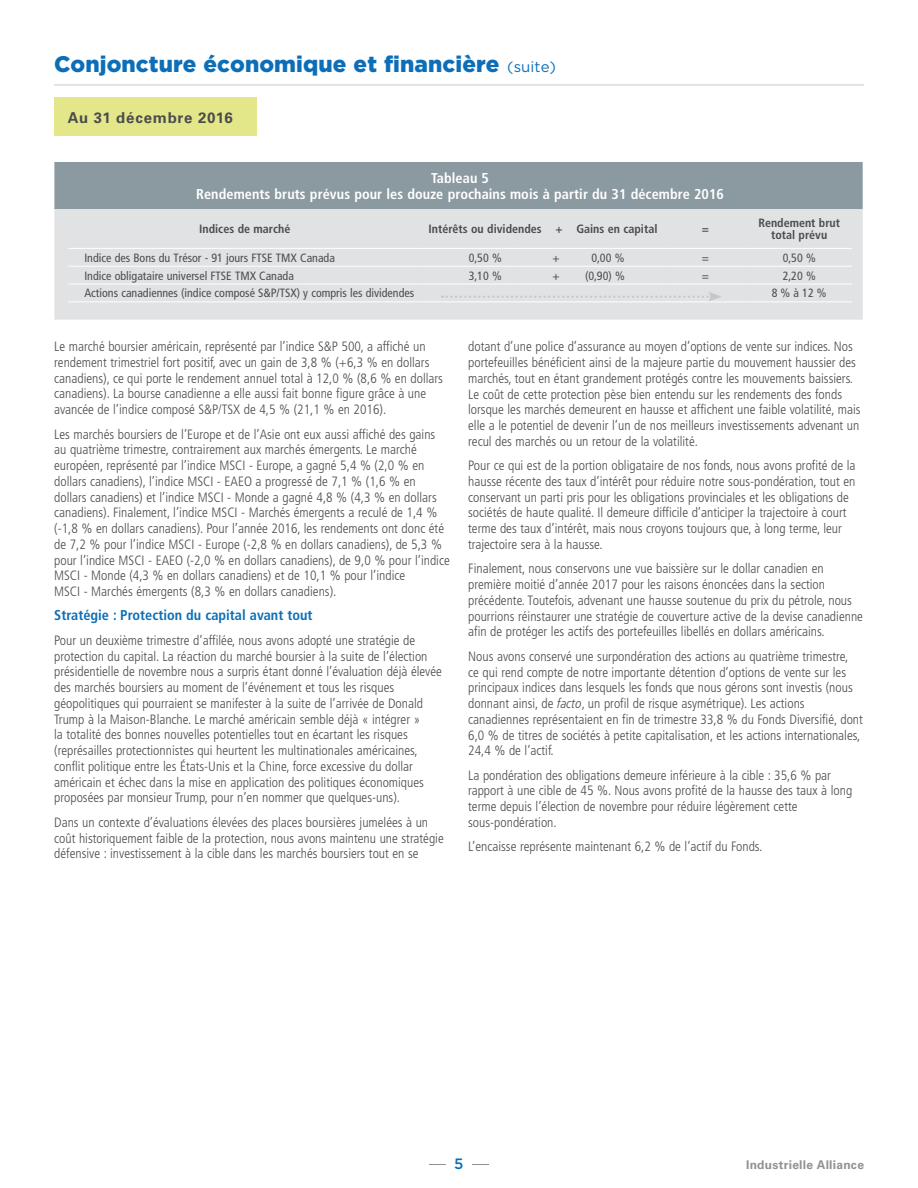
<style>
.page{position:relative;width:918px;height:1188px;background:#fff}
.page>*{position:absolute;margin:0;border:0;box-sizing:border-box;transform-origin:0 0}
.t1{font:900 22.5px "Gotham";letter-spacing:.005em;color:#0c6eb8}
.t2{font:700 15px "Univers";letter-spacing:.045em;color:#4b4c4d}
.t3{font:300 15px "Gotham";color:#8f9194;scale:4 1}
.t4{font:700 condensed 14.25px/16.5px "Frutiger";letter-spacing:.005em;color:#fff;text-align:center}
.t5{font:700 condensed 14.25px "Frutiger";color:#0c6eb8}
.t6{font:300 condensed 13.5px/15.8px "Frutiger";color:#4b4c4d}
.t7{font:condensed 12px "Frutiger";color:#4b4c4d}
.t8{font:700 condensed 12px/12px "Frutiger";color:#4b4c4d;text-align:center}
.t9{font:700 12px "Univers";letter-spacing:.02em;color:#8f9194}
.s1{font-weight:400;font-size:15px}
.s2{font-family:"Frutiger LT Pro";font-style:italic}
.s3{font-weight:500;color:#0c6eb8}
</style>
<div class="page">
<div style="left:54px;top:162px;width:809px;height:47px;background:#8b99a1"></div>
<div style="left:54px;top:209px;width:809px;height:111px;background:#e1e2e4"></div>
<hr style="left:68px;top:248px;width:354px;height:1px;background:#fff">
<hr style="left:422px;top:248px;width:93px;height:1px;background:#fff">
<hr style="left:515px;top:248px;width:94px;height:1px;background:#fff">
<hr style="left:609px;top:248px;width:56px;height:1px;background:#fff">
<hr style="left:665px;top:248px;width:82px;height:1px;background:#fff">
<hr style="left:747px;top:248px;width:105px;height:1px;background:#fff">
<hr style="left:68px;top:266px;width:354px;height:1px;background:#fff">
<hr style="left:422px;top:266px;width:93px;height:1px;background:#fff">
<hr style="left:515px;top:266px;width:94px;height:1px;background:#fff">
<hr style="left:609px;top:266px;width:56px;height:1px;background:#fff">
<hr style="left:665px;top:266px;width:82px;height:1px;background:#fff">
<hr style="left:747px;top:266px;width:105px;height:1px;background:#fff">
<hr style="left:68px;top:284px;width:354px;height:1px;background:#fff">
<hr style="left:422px;top:284px;width:93px;height:1px;background:#fff">
<hr style="left:515px;top:284px;width:94px;height:1px;background:#fff">
<hr style="left:609px;top:284px;width:56px;height:1px;background:#fff">
<hr style="left:665px;top:284px;width:82px;height:1px;background:#fff">
<hr style="left:747px;top:284px;width:105px;height:1px;background:#fff">
<hr style="left:68px;top:301px;width:354px;height:1px;background:#fff">
<hr style="left:422px;top:301px;width:93px;height:1px;background:#fff">
<hr style="left:665px;top:301px;width:82px;height:1px;background:#fff">
<hr style="left:747px;top:301px;width:105px;height:1px;background:#fff">
<svg style="left:442px;top:292px;width:280px;height:10px;background:#e0e1e2"></svg>
<div style="left:54px;top:98px;width:203px;height:38px;background:#e4e789"></div>
<hr style="left:54px;top:84px;width:810px;height:2px;background:#e1e2e4">
<h1 class="t1" style="left:54px;top:49px;width:504px">Conjoncture économique et financière <span class="s1">(suite)</span></h1>
<p class="t2" style="left:68px;top:109px;width:166px">Au 31 décembre 2016</p>
<p class="t4" style="left:196px;top:170px;width:529px">Tableau 5<br>Rendements bruts prévus pour les douze prochains mois à partir du 31 décembre 2016</p>
<p class="t8" style="left:199px;top:223px;width:93px">Indices de marché</p>
<p class="t8" style="left:429px;top:223px;width:230px">Intérêts ou dividendes + Gains en capital</p>
<p class="t8" style="left:702px;top:223px;width:9px">=</p>
<p class="t8" style="left:758px;top:217px;width:83px">Rendement brut total prévu</p>
<p class="t7" style="left:84px;top:251px;width:252px">Indice des Bons du Trésor - 91 jours FTSE TMX Canada</p>
<p class="t7" style="left:469px;top:251px;width:35px">0,50 %</p>
<p class="t7" style="left:552px;top:251px;width:9px">+</p>
<p class="t7" style="left:591px;top:251px;width:35px">0,00 %</p>
<p class="t7" style="left:702px;top:251px;width:9px">=</p>
<p class="t7" style="left:783px;top:251px;width:35px">0,50 %</p>
<p class="t7" style="left:84px;top:268px;width:211px">Indice obligataire universel FTSE TMX Canada</p>
<p class="t7" style="left:469px;top:268px;width:35px">3,10 %</p>
<p class="t7" style="left:552px;top:268px;width:9px">+</p>
<p class="t7" style="left:585px;top:268px;width:41px">(0,90) %</p>
<p class="t7" style="left:702px;top:268px;width:9px">=</p>
<p class="t7" style="left:783px;top:268px;width:35px">2,20 %</p>
<p class="t7" style="left:84px;top:286px;width:331px">Actions canadiennes (indice composé S&amp;P/TSX) y compris les dividendes</p>
<p class="t7" style="left:772px;top:286px;width:57px">8 % à 12 %</p>
<p class="t6" style="left:54px;top:339px;width:390px">Le marché boursier américain, représenté par l’indice S&amp;P 500, a affiché un rendement trimestriel fort positif, avec un gain de 3,8 % (+6,3 % en dollars canadiens), ce qui porte le rendement annuel total à 12,0 % (8,6 % en dollars canadiens). La bourse canadienne a elle aussi fait bonne figure grâce à une avancée de l’indice composé S&amp;P/TSX de 4,5 % (21,1 % en 2016).</p>
<p class="t6" style="left:54px;top:426px;width:397px">Les marchés boursiers de l’Europe et de l’Asie ont eux aussi affiché des gains au quatrième trimestre, contrairement aux marchés émergents. Le marché européen, représenté par l’indice MSCI - Europe, a gagné 5,4 % (2,0 % en dollars canadiens), l’indice MSCI - EAEO a progressé de 7,1 % (1,6 % en dollars canadiens) et l’indice MSCI - Monde a gagné 4,8 % (4,3 % en dollars canadiens). Finalement, l’indice MSCI - Marchés émergents a reculé de 1,4 % (-1,8 % en dollars canadiens). Pour l’année 2016, les rendements ont donc été de 7,2 % pour l’indice MSCI - Europe (-2,8 % en dollars canadiens), de 5,3 % pour l’indice MSCI - EAEO (-2,0 % en dollars canadiens), de 9,0 % pour l’indice MSCI - Monde (4,3 % en dollars canadiens) et de 10,1 % pour l’indice<br>MSCI - Marchés émergents (8,3 % en dollars canadiens).</p>
<p class="t5" style="left:54px;top:607px;width:260px">Stratégie : Protection du capital avant tout</p>
<p class="t6" style="left:54px;top:633px;width:389px">Pour un deuxième trimestre d’affilée, nous avons adopté une stratégie de protection du capital. La réaction du marché boursier à la suite de l’élection présidentielle de novembre nous a surpris étant donné l’évaluation déjà élevée des marchés boursiers au moment de l’événement et tous les risques géopolitiques qui pourraient se manifester à la suite de l’arrivée de Donald Trump à la Maison-Blanche. Le marché américain semble déjà « intégrer »<br>la totalité des bonnes nouvelles potentielles tout en écartant les risques (représailles protectionnistes qui heurtent les multinationales américaines, conflit politique entre les États-Unis et la Chine, force excessive du dollar américain et échec dans la mise en application des politiques économiques proposées par monsieur Trump, pour n’en nommer que quelques-uns).</p>
<p class="t6" style="left:54px;top:814px;width:391px">Dans un contexte d’évaluations élevées des places boursières jumelées à un coût historiquement faible de la protection, nous avons maintenu une stratégie défensive : investissement à la cible dans les marchés boursiers tout en se</p>
<p class="t6" style="left:468px;top:339px;width:394px">dotant d’une police d’assurance au moyen d’options de vente sur indices. Nos portefeuilles bénéficient ainsi de la majeure partie du mouvement haussier des marchés, tout en étant grandement protégés contre les mouvements baissiers.<br>Le coût de cette protection pèse bien entendu sur les rendements des fonds lorsque les marchés demeurent en hausse et affichent une faible volatilité, mais elle a le potentiel de devenir l’un de nos meilleurs investissements advenant un recul des marchés ou un retour de la volatilité.</p>
<p class="t6" style="left:468px;top:458px;width:389px">Pour ce qui est de la portion obligataire de nos fonds, nous avons profité de la hausse récente des taux d’intérêt pour réduire notre sous-pondération, tout en conservant un parti pris pour les obligations provinciales et les obligations de sociétés de haute qualité. Il demeure difficile d’anticiper la trajectoire à court terme des taux d’intérêt, mais nous croyons toujours que, à long terme, leur trajectoire sera à la hausse.</p>
<p class="t6" style="left:468px;top:561px;width:396px">Finalement, nous conservons une vue baissière sur le dollar canadien en première moitié d’année 2017 pour les raisons énoncées dans la section précédente. Toutefois, advenant une hausse soutenue du prix du pétrole, nous pourrions réinstaurer une stratégie de couverture active de la devise canadienne afin de protéger les actifs des portefeuilles libellés en dollars américains.</p>
<p class="t6" style="left:468px;top:648px;width:396px">Nous avons conservé une surpondération des actions au quatrième trimestre,<br>ce qui rend compte de notre importante détention d’options de vente sur les principaux indices dans lesquels les fonds que nous gérons sont investis (nous donnant ainsi, de <span class="s2">facto</span>, un profil de risque asymétrique). Les actions canadiennes représentaient en fin de trimestre 33,8 % du Fonds Diversifié, dont 6,0 % de titres de sociétés à petite capitalisation, et les actions internationales, 24,4 % de l’actif.</p>
<p class="t6" style="left:468px;top:767px;width:386px">La pondération des obligations demeure inférieure à la cible : 35,6 % par rapport à une cible de 45 %. Nous avons profité de la hausse des taux à long terme depuis l’élection de novembre pour réduire légèrement cette sous-pondération.</p>
<p class="t6" style="left:468px;top:839px;width:296px">L’encaisse représente maintenant 6,2 % de l’actif du Fonds.</p>
<p class="t3" style="left:425px;top:1154px;width:19px">-<span class="s3">5</span> -</p>
<p class="t9" style="left:746px;top:1158px;width:119px">Industrielle Alliance</p>
</div>
